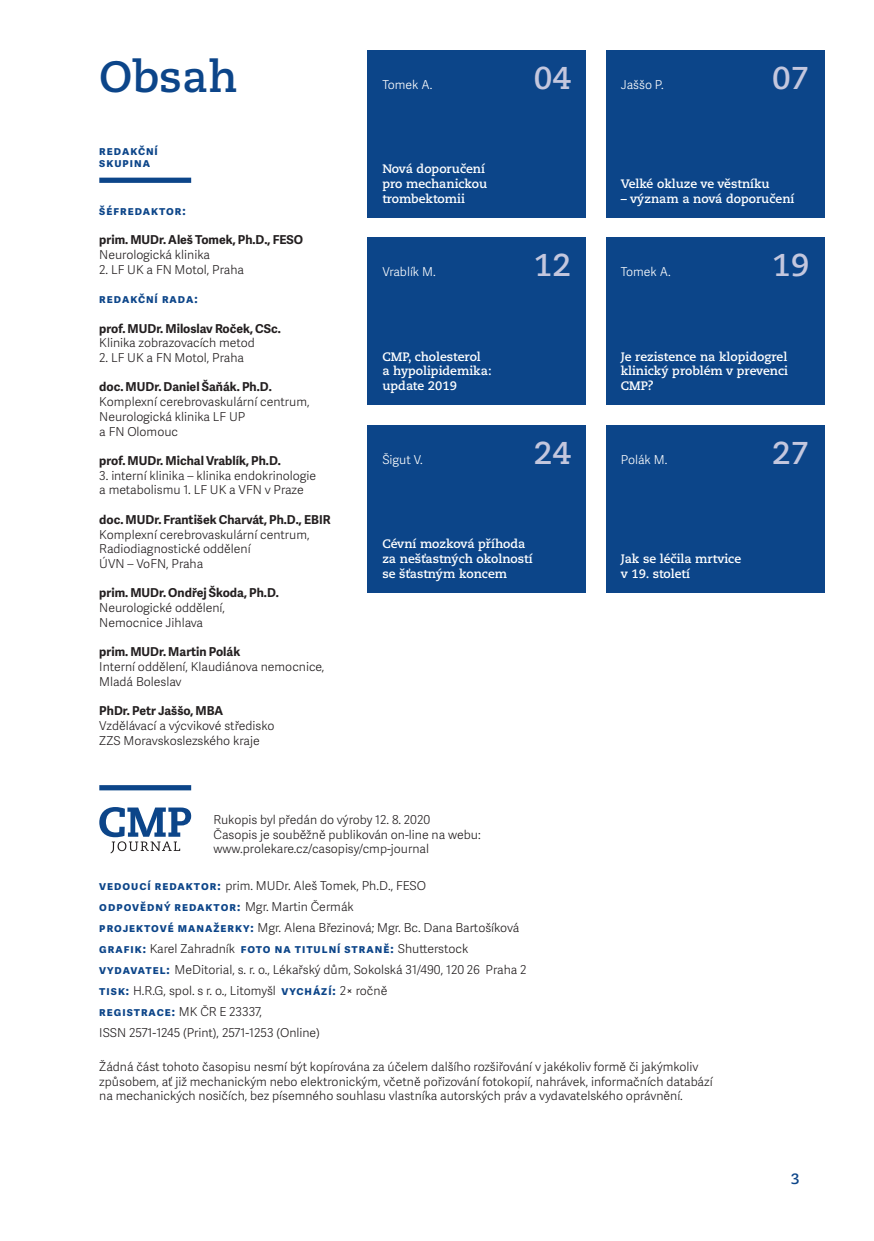
<style>
.page{position:relative;width:874px;height:1241px;background:#fff}
.page>*{position:absolute;margin:0;border:0;box-sizing:border-box;transform-origin:0 0}
.t1{font:700 43.75px "Caecilia LT Pro 75";color:#0c4589}
.t2{font:700 31.5px "Caecilia LT Pro 75";color:#c4c7de}
.t3{font:700 14.88px "Caecilia LT Pro 75";color:#0c4589}
.t4{font:300 12.25px/14.7px "Adelle Sans";color:#231f20}
.t5{font:700 12.25px/14.7px "Caecilia LT Pro 75";color:#fff}
.t6{font:700 12.25px "Adelle Sans";color:#231f20}
.t7{font:300 12.25px "Adelle Sans";color:#fff}
.t8{font:700 12.25px/12.2px "Adelle Sans";letter-spacing:.08em;color:#0c4589}
.s1{font-weight:700;color:#0c4589}
</style>
<div class="page">
<svg style="left:99px;top:807px;width:92px;height:46px"></svg>
<div style="left:605px;top:50px;width:218px;height:167px;background:#0c4589"></div>
<div style="left:367px;top:50px;width:218px;height:167px;background:#0c4589"></div>
<div style="left:605px;top:425px;width:218px;height:167px;background:#0c4589"></div>
<div style="left:367px;top:425px;width:218px;height:167px;background:#0c4589"></div>
<div style="left:605px;top:237px;width:218px;height:168px;background:#0c4589"></div>
<div style="left:367px;top:237px;width:218px;height:168px;background:#0c4589"></div>
<div style="left:99px;top:785px;width:92px;height:5px;background:#0c4589"></div>
<div style="left:99px;top:178px;width:92px;height:5px;background:#0c4589"></div>
<h1 class="t1" style="left:99px;top:46px;width:139px">Obsah</h1>
<p class="t8" style="left:99px;top:143px;width:60px">redakční skupina</p>
<p class="t8" style="left:99px;top:204px;width:88px">šéfredaktor:</p>
<p class="t6" style="left:99px;top:231px;width:205px">prim. MUDr. Aleš Tomek, Ph.D., FESO</p>
<p class="t4" style="left:99px;top:247px;width:112px">Neurologická klinika</p>
<p class="t4" style="left:99px;top:262px;width:146px">2. LF UK a FN Motol, Praha</p>
<p class="t8" style="left:99px;top:292px;width:100px">redakční rada:</p>
<p class="t6" style="left:99px;top:319px;width:183px">prof. MUDr. Miloslav Roček, CSc.</p>
<p class="t4" style="left:99px;top:335px;width:157px">Klinika zobrazovacích metod</p>
<p class="t4" style="left:99px;top:350px;width:146px">2. LF UK a FN Motol, Praha</p>
<p class="t6" style="left:99px;top:378px;width:174px">doc. MUDr. Daniel Šaňák. Ph.D.</p>
<p class="t4" style="left:99px;top:394px;width:212px">Komplexní cerebrovaskulární centrum,<br>Neurologická klinika LF UP<br>a FN Olomouc</p>
<p class="t6" style="left:99px;top:451px;width:183px">prof. MUDr. Michal Vrablík, Ph.D.</p>
<p class="t4" style="left:99px;top:467px;width:218px">3. interní klinika – klinika endokrinologie a metabolismu 1. LF UK a VFN v Praze</p>
<p class="t6" style="left:99px;top:510px;width:233px">doc. MUDr. František Charvát, Ph.D., EBIR</p>
<p class="t4" style="left:99px;top:526px;width:212px">Komplexní cerebrovaskulární centrum,<br>Radiodiagnostické oddělení<br>ÚVN – VoFN, Praha</p>
<p class="t6" style="left:99px;top:584px;width:181px">prim. MUDr. Ondřej Škoda, Ph.D.</p>
<p class="t4" style="left:99px;top:600px;width:127px">Neurologické oddělení,<br>Nemocnice Jihlava</p>
<p class="t6" style="left:99px;top:642px;width:142px">prim. MUDr. Martin Polák</p>
<p class="t4" style="left:99px;top:658px;width:226px">Interní oddělení, Klaudiánova nemocnice,<br>Mladá Boleslav</p>
<p class="t6" style="left:99px;top:701px;width:125px">PhDr. Petr Jaššo, MBA</p>
<p class="t4" style="left:99px;top:717px;width:176px">Vzdělávací a výcvikové středisko<br>ZZS Moravskoslezského kraje</p>
<p class="t7" style="left:382px;top:76px;width:51px">Tomek A.</p>
<p class="t5" style="left:382px;top:161px;width:106px">Nová doporučení pro mechanickou trombektomii</p>
<p class="t7" style="left:382px;top:263px;width:55px">Vrablík M.</p>
<p class="t5" style="left:382px;top:349px;width:111px">CMP, cholesterol<br>a hypolipidemika: update 2019</p>
<h2 class="t2" style="left:533px;top:56px;width:39px">04</h2>
<h2 class="t2" style="left:533px;top:244px;width:39px">12</h2>
<p class="t7" style="left:382px;top:451px;width:42px">Šigut V.</p>
<h2 class="t2" style="left:533px;top:431px;width:39px">24</h2>
<p class="t5" style="left:382px;top:536px;width:152px">Cévní mozková příhoda za nešťastných okolností se šťastným koncem</p>
<p class="t4" style="left:213px;top:811px;width:268px">Rukopis byl předán do výroby 12. 8. 2020<br>Časopis je souběžně publikován on-line na webu: www.prolekare.cz/casopisy/cmp-journal</p>
<p class="t4" style="left:99px;top:874px;width:428px;line-height:21px"><span class="s1">vedoucí redaktor:</span> prim. MUDr. Aleš Tomek, Ph.D., FESO<br><span class="s1">odpovědný redaktor:</span> Mgr. Martin Čermák<br><span class="s1">projektové manažerky:</span> Mgr. Alena Březinová; Mgr. Bc. Dana Bartošíková <span class="s1">grafik:</span> Karel Zahradník <span class="s1">foto na titulní straně:</span> Shutterstock <span class="s1">vydavatel:</span> MeDitorial, s. r. o., Lékařský dům, Sokolská 31/490, 120 26 Praha 2 <span class="s1">tisk:</span> H.R.G, spol. s r. o., Litomyšl <span class="s1">vychází:</span> 2× ročně<br><span class="s1">registrace:</span> MK ČR E 23337,<br>ISSN 2571-1245 (Print), 2571-1253 (Online)</p>
<p class="t7" style="left:620px;top:76px;width:45px">Jaššo P.</p>
<h2 class="t2" style="left:771px;top:56px;width:39px">07</h2>
<p class="t5" style="left:620px;top:176px;width:150px">Velké okluze ve věstníku</p>
<p class="t5" style="left:620px;top:190px;width:175px">– význam a nová doporučení</p>
<p class="t7" style="left:620px;top:263px;width:51px">Tomek A.</p>
<h2 class="t2" style="left:771px;top:244px;width:39px">19</h2>
<p class="t5" style="left:620px;top:349px;width:169px;text-align:justify">Je rezistence na klopidogrel klinický problém v prevenci CMP?</p>
<p class="t7" style="left:620px;top:451px;width:48px">Polák M.</p>
<h2 class="t2" style="left:771px;top:431px;width:39px">27</h2>
<p class="t5" style="left:620px;top:551px;width:122px">Jak se léčila mrtvice v 19. století</p>
<p class="t4" style="left:99px;top:1058px;width:614px">Žádná část tohoto časopisu nesmí být kopírována za účelem dalšího rozšiřování v jakékoliv formě či jakýmkoliv způsobem, ať již mechanickým nebo elektronickým, včetně pořizování fotokopií, nahrávek, informačních databází na mechanických nosičích, bez písemného souhlasu vlastníka autorských práv a vydavatelského oprávnění.</p>
<p class="t3" style="left:790px;top:1168px;width:10px">3</p>
</div>
